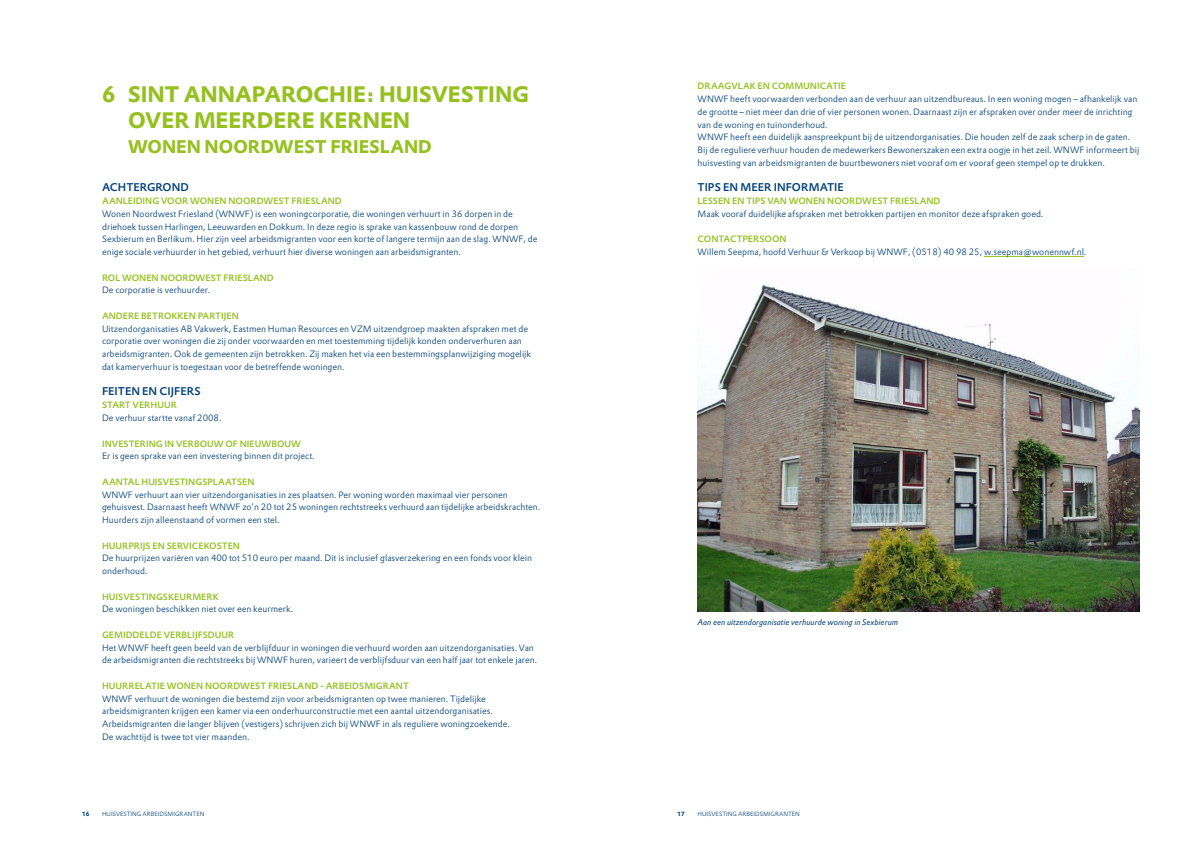
<style>
.page{position:relative;width:1191px;height:842px;background:#fff}
.page>*{position:absolute;margin:0;border:0;box-sizing:border-box;transform-origin:0 0}
.t1{font:700 22px/25.5px "DTL Prokyon TOT";color:#95c11f}
.t2{font:700 18px "DTL Prokyon TOT";color:#95c11f}
.t3{font:500 11px "DTL Prokyon TOT";color:#004079}
.t4{font:300 9px/12.8px "DTL Prokyon TOT";color:#004079}
.t5{font:500 9px "DTL Prokyon TOT";color:#95c11f}
.t6{font:italic 8px "DTL Prokyon TOT";color:#004079}
.t7{font:300 6px "DTL Prokyon TOT";color:#004079}
.t8{font:700 6px "DTL Prokyon TOT";color:#004079}
</style>
<div class="page">
<hr style="left:984px;top:256px;width:100px;height:1px;background:#95c11f">
<img style="left:697px;top:285px;width:443px;height:327px">
<h1 class="t1" style="left:102px;top:81px;width:211px">6 SINT ANNAPAROCH</h1>
<h1 class="t1" style="left:102px;top:81px;width:428px;text-indent:244px">IE: HUISVESTING<br>OVER MEERDERE KERNEN</h1>
<h2 class="t2" style="left:128px;top:135px;width:92px">WONEN NOO</h2>
<h2 class="t2" style="left:248px;top:135px;width:185px">RDWEST FRIESLAND</h2>
<p class="t3" style="left:102px;top:180px;width:88px">ACHTERGROND</p>
<p class="t5" style="left:102px;top:195px;width:241px">AANLEIDING VOOR WONEN NOORDWEST FRIESLAND</p>
<p class="t4" style="left:102px;top:207px;width:437px">Wonen Noordwest Friesland (WNWF) is een woningcorporatie, die woningen verhuurt in 36 dorpen in de driehoek tussen Harlingen, Leeuwarden en Dokkum. I n deze regio is sprake van kassenbouw rond de dorpen Sexbierum en Berlikum. Hier zijn veel arbeidsmigranten voor een korte of langere termijn aan de slag. WNWF, de enige sociale verhuurder in het gebied, verhuurt hier diverse woningen aan arbeidsmigranten.</p>
<p class="t5" style="left:102px;top:272px;width:173px">ROL WONEN N OORDWEST FRIESLAND</p>
<p class="t4" style="left:102px;top:284px;width:109px">De corporatie is verhuurder.</p>
<p class="t5" style="left:102px;top:310px;width:138px">ANDERE BETROKKEN PARTIJEN</p>
<p class="t4" style="left:102px;top:322px;width:431px">U itzendorganisaties AB Vakwerk, Eastmen Human Resources en VZM uitzendgroep maakten afspraken met de corporatie over woningen die zij onder voorwaarden en met toestemming tijdelijk konden onderverhuren aan arbeidsmigranten. Ook de gemeenten zijn betrokken. Zij maken het via een bestemmingsplanwijziging mogelijk dat kamerverhuur is toegestaan voor de betreffende woningen.</p>
<p class="t3" style="left:102px;top:384px;width:100px">FEITEN EN CIJFERS</p>
<p class="t5" style="left:102px;top:399px;width:76px">START VERH UUR</p>
<p class="t4" style="left:102px;top:411px;width:121px">De verhuur startte vanaf 2008.</p>
<p class="t5" style="left:102px;top:437px;width:198px">I NVESTERING IN VERBOUW OF NIEUWBOUW</p>
<p class="t4" style="left:102px;top:450px;width:214px">Er is geen sprake van een investering binnen dit project.</p>
<p class="t5" style="left:102px;top:476px;width:154px">AANTAL H UISVESTINGSPLAATSEN</p>
<p class="t4" style="left:102px;top:488px;width:440px">WNWF verhuurt aan vier uitzendorganisaties in zes plaatsen. Per woning worden maximaal vier personen gehuisvest. Daarnaast heeft WNWF zo’n 20 tot 25 woningen rechtstreeks verhuurd aan tijdelijke arbeidskrachten.<br>Huurders zijn alleenstaand of vormen een stel.</p>
<p class="t5" style="left:102px;top:539px;width:139px">HUURPRIJS EN SERVICEKOSTEN</p>
<p class="t4" style="left:102px;top:552px;width:431px">De huurprijzen variëren van 400 tot 510 euro per maand. Dit is inclusief glasverzekering en een fonds voor klein onderhoud.</p>
<p class="t5" style="left:102px;top:591px;width:118px">HUISVESTINGSKEURMERK</p>
<p class="t4" style="left:102px;top:603px;width:193px">De woningen beschikken niet over een keurmerk.</p>
<p class="t5" style="left:102px;top:629px;width:134px">GEMIDDELDE VERBLIJFSDUUR</p>
<p class="t4" style="left:102px;top:641px;width:436px">Het WNWF heeft geen beeld van de verblijfduur in woningen die verhuurd worden aan uitzendorganisaties. Van de arbeidsmigranten die rechtstreeks bij WNWF huren, varieert de verblijfsduur van een half jaar tot enkele jaren.</p>
<p class="t5" style="left:102px;top:680px;width:308px">HUURRELATIE WONEN N OORDWEST FRIESLAND - ARBEIDSMIGRANT</p>
<p class="t4" style="left:102px;top:692px;width:409px">WNWF verhuurt de woningen die bestemd zijn voor arbeidsmigranten op twee manieren. Tijdelijke arbeidsmigranten krijgen een kamer via een onderhuurconstructie met een aantal uitzendorganisaties.<br>Arbeidsmigranten die langer blijven (vestigers) schrijven zich bij WNWF in als reguliere woningzoekende.<br>De wachttijd is twee tot vier maanden.</p>
<p class="t5" style="left:697px;top:80px;width:150px">DRAAGVLAK EN COMMUNICATIE</p>
<p class="t4" style="left:697px;top:92px;width:444px">WNWF heeft voorwaarden verbonden aan de verhuur aan uitzendbureaus. I n een woning mogen – afhankelijk van de grootte – niet meer dan drie of vier personen wonen. Daarnaast zijn er afspraken over onder meer de inrichting van de woning en tuinonderhoud.<br>WNWF heeft een duidelijk aanspreekpunt bij de uitzendorganisaties. Die houden zelf de zaak scherp in de gaten.<br>Bij de reguliere verhuur houden de medewerkers Bewonerszaken een extra oogje in het zeil. WNWF informeert bij huisvesting van arbeidsmigranten de buurtbewoners niet vooraf om er vooraf geen stempel op te drukken.</p>
<p class="t3" style="left:697px;top:180px;width:148px">TIPS EN MEER INFORMATIE</p>
<p class="t5" style="left:697px;top:195px;width:244px">LESSEN EN TIPS VAN WONEN N OORDWEST FRIESLAND</p>
<p class="t4" style="left:697px;top:207px;width:347px">Maak vooraf duidelijke afspraken met betrokken partijen en monitor deze afspraken goed.</p>
<p class="t5" style="left:697px;top:233px;width:90px">CONTACTPERSOON</p>
<p class="t4" style="left:697px;top:245px;width:390px">Willem Seepma, hoofd Verhuur &amp; Verkoop bij WNWF, (0518) 40 98 25, w.seepma@wonennwf.nl.</p>
<p class="t6" style="left:697px;top:617px;width:202px">Aan een uitzendorganisatie verhuurde woning in Sexbierum</p>
<p class="t8" style="left:82px;top:810px;width:9px">16</p>
<p class="t7" style="left:102px;top:810px;width:104px">Huisvesting arbeidsmigranten</p>
<p class="t8" style="left:677px;top:810px;width:9px">17</p>
<p class="t7" style="left:697px;top:810px;width:104px">Huisvesting arbeidsmigranten</p>
</div>
